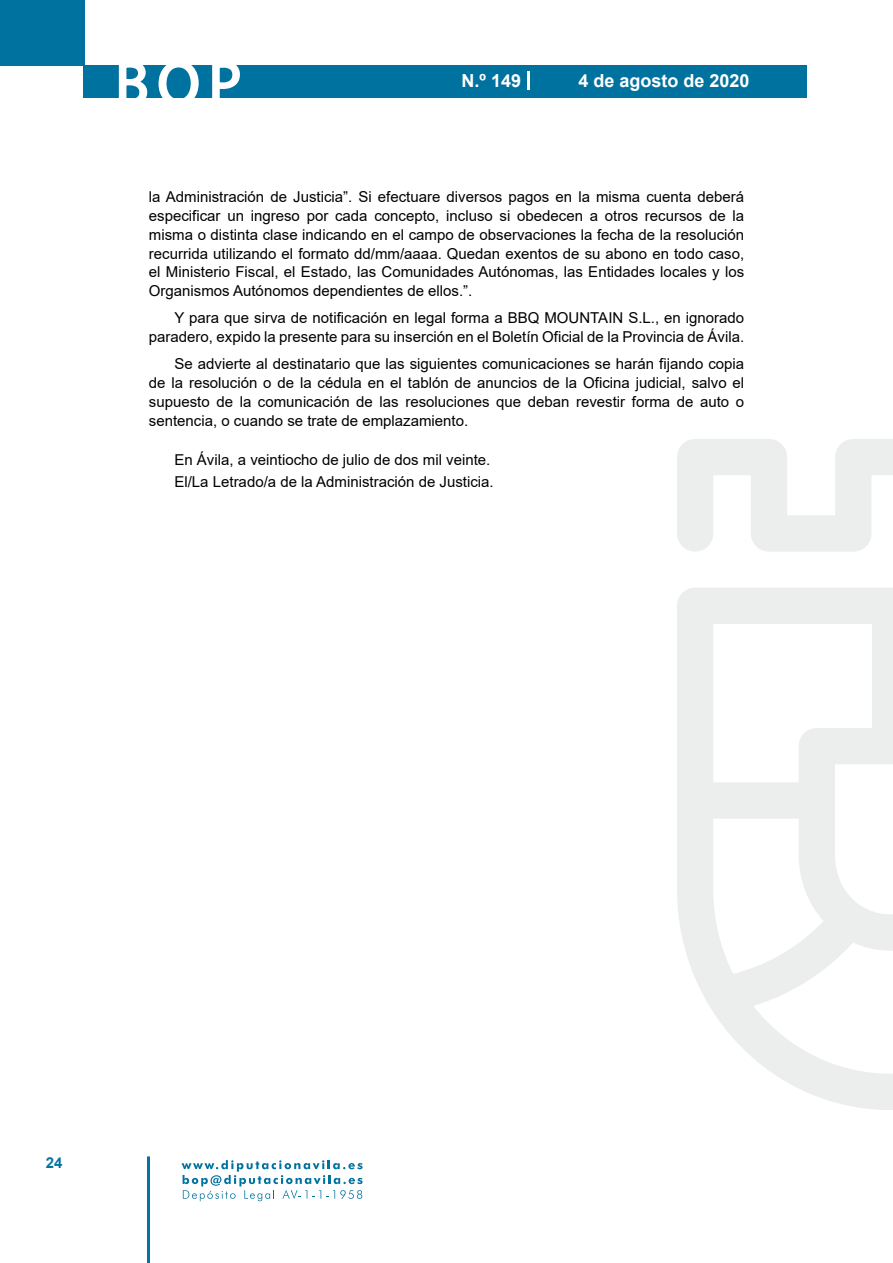
<style>
.page{position:relative;width:893px;height:1263px;background:#fff}
.page>*{position:absolute;margin:0;border:0;box-sizing:border-box;transform-origin:0 0}
.t1{font:500 61.5px "Avant Garde";color:#fff}
.t2{font:700 18px "Arial";color:#fff}
.t3{font:15px/18.8px "Arial";color:#000;text-align:justify}
.t4{font:700 15px "Arial";color:#04739f}
</style>
<div class="page">
<div style="left:0;top:0;width:85px;height:65px;background:#00729f"></div>
<div style="left:84px;top:65px;width:723px;height:33px;background:#00729f"></div>
<svg style="left:118px;top:65px;width:30px;height:33px"></svg>
<svg style="left:158px;top:65px;width:41px;height:33px"></svg>
<svg style="left:212px;top:65px;width:28px;height:33px"></svg>
<svg style="left:182px;top:1160px;width:181px;height:41px"></svg>
<hr style="left:147px;top:1156px;width:3px;height:107px;background:#04739f">
<svg style="left:528px;top:71px;width:2px;height:19px"></svg>
<svg style="left:677px;top:439px;width:216px;height:671px"></svg>
<h1 class="t1" style="left:115px;top:46px;width:128px">BOP</h1>
<p class="t2" style="left:462px;top:68px;width:61px">N.º 149</p>
<p class="t2" style="left:578px;top:68px;width:173px">4 de agosto de 2020</p>
<p class="t3" style="left:149px;top:188px;width:597px">la Administración de Justicia”. Si efectuare diversos pagos en la misma cuenta deberá especificar un ingreso por cada concepto, incluso si obedecen a otros recursos de la misma o distinta clase indicando en el campo de observaciones la fecha de la resolución recurrida utilizando el formato dd/mm/aaaa. Quedan exentos de su abono en todo caso, el Ministerio Fiscal, el Estado, las Comunidades Autónomas, las Entidades locales y los Organismos Autónomos dependientes de ellos.”.</p>
<p class="t3" style="left:149px;top:309px;width:597px;text-align:right">Y para que sirva de notificación en legal forma a BBQ MOUNTAIN S.L., en ignorado paradero, expido la presente para su inserción en el Boletín Oficial de la Provincia de Ávila.</p>
<p class="t3" style="left:149px;top:355px;width:597px;text-indent:26px">Se advierte al destinatario que las siguientes comunicaciones se harán fijando copia de la resolución o de la cédula en el tablón de anuncios de la Oficina judicial, salvo el supuesto de la comunicación de las resoluciones que deban revestir forma de auto o sentencia, o cuando se trate de emplazamiento.</p>
<p class="t3" style="left:174px;top:448px;width:321px;line-height:22.2px">En Ávila, a veintiocho de julio de dos mil veinte.<br>El/La Letrado/a de la Administración de Justicia.</p>
<p class="t4" style="left:46px;top:1152px;width:18px">24</p>
</div>
